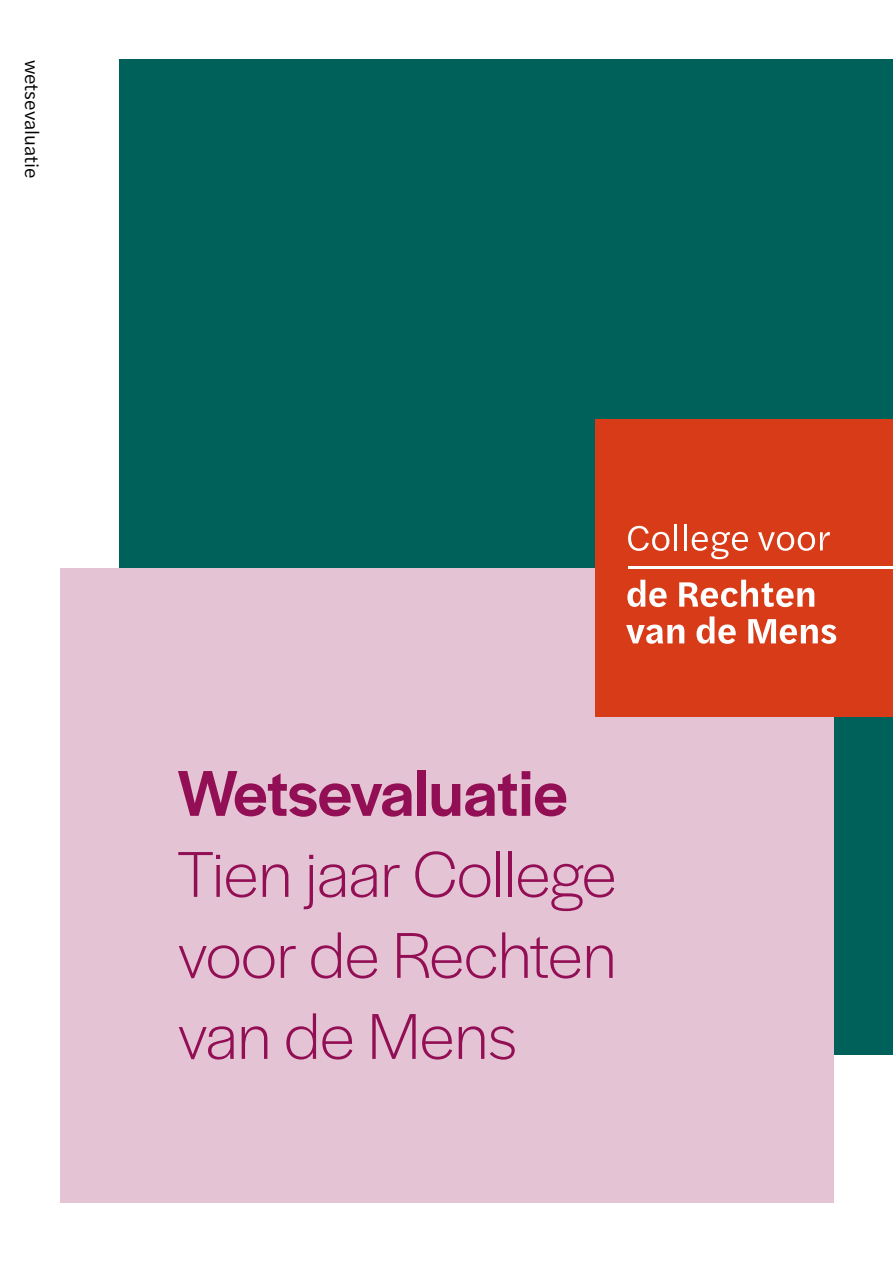
<style>
.page{position:relative;width:893px;height:1263px;background:#fff}
.page>*{position:absolute;margin:0;border:0;box-sizing:border-box;transform-origin:0 0}
.t1{font:300 67.5px/81px "Halyard Display";color:#930f55;text-align:justify}
.t2{font:500 67.5px "Halyard Display";letter-spacing:-.005em;color:#930f55}
.t3{font:19.5px "Halyard Text";color:#000}
</style>
<div class="page">
<div style="left:119px;top:60px;width:774px;height:995px;background:#00605a"></div>
<div style="left:60px;top:568px;width:773px;height:634px;background:#e4c3d4"></div>
<div style="left:595px;top:419px;width:298px;height:297px;background:#d83b18"></div>
<svg style="left:628px;top:526px;width:41px;height:25px"></svg>
<hr style="left:674px;top:524px;width:3px;height:26px;background:#fff">
<hr style="left:684px;top:524px;width:2px;height:26px;background:#fff">
<svg style="left:692px;top:532px;width:56px;height:27px"></svg>
<svg style="left:758px;top:532px;width:72px;height:19px"></svg>
<svg style="left:627px;top:580px;width:40px;height:27px"></svg>
<svg style="left:679px;top:580px;width:135px;height:27px"></svg>
<svg style="left:626px;top:624px;width:58px;height:20px"></svg>
<svg style="left:697px;top:616px;width:39px;height:28px"></svg>
<svg style="left:748px;top:619px;width:88px;height:25px"></svg>
<hr style="left:628px;top:566px;width:265px;height:3px;background:#fff">
<p class="t3" style="left:46px;top:60px;width:121px;rotate:90deg">wetsevaluatie</p>
<p class="t2" style="left:177px;top:745px;width:392px">Wetsevaluatie</p>
<p class="t1" style="left:177px;top:830px;width:441px">Tien jaar College voor de Rechten van de Mens</p>
</div>
